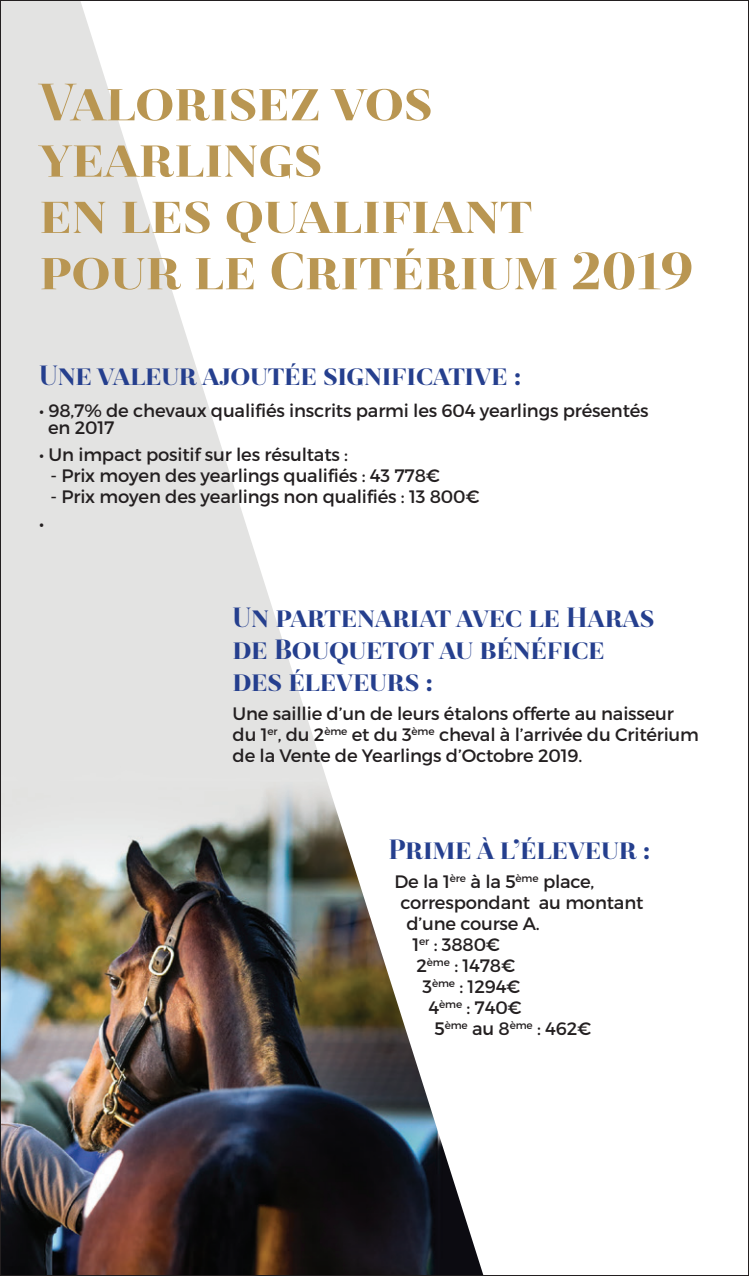
<style>
.page{position:relative;width:749px;height:1276px;background:#fff}
.page>*{position:absolute;margin:0;border:0;box-sizing:border-box;transform-origin:0 0}
.t1{font:900 56.4px/56.2px "Revista";color:#b99652}
.t2{font:900 30px/32px "Revista";letter-spacing:-.01em;color:#253f8e;scale:.96 1}
.t3{font:18px/21px "Montserrat";letter-spacing:-.01em;color:#231f20}
</style>
<div class="page">
<img style="left:2px;top:2px;width:481px;height:1272px">
<h1 class="t1" style="left:39px;top:77px;width:655px">Valorisez vos yearlings<br>en les qualifiant<br>pour le Critérium 2019</h1>
<h2 class="t2" style="left:39px;top:361px;width:503px">Une valeur ajoutée significative :</h2>
<p class="t3" style="left:48px;top:402px;width:602px;line-height:17px;text-indent:-9px">• 98,7% de chevaux qualifiés inscrits parmi les 604 yearlings présentés en 2017</p>
<p class="t3" style="left:39px;top:444px;width:310px">• Un impact positif sur les résultats :</p>
<p class="t3" style="left:51px;top:465px;width:391px">- Prix moyen des yearlings qualifiés : 43 778€</p>
<p class="t3" style="left:51px;top:486px;width:430px">- Prix moyen des yearlings non qualifiés : 13 800€</p>
<p class="t3" style="left:39px;top:513px;width:7px">•</p>
<h2 class="t2" style="left:232px;top:603px;width:441px">Un partenariat avec le Haras de Bouquetot au bénéfice des éleveurs :</h2>
<p class="t3" style="left:232px;top:703px;width:467px">Une saillie d’un de leurs étalons offerte au naisseur du 1<sup>er</sup>, du 2<sup>ème</sup> et du 3<sup>ème</sup> cheval à l’arrivée du Critérium de la Vente de Yearlings d’Octobre 2019.</p>
<h2 class="t2" style="left:388px;top:834px;width:274px">Prime à l’éleveur :</h2>
<p class="t3" style="left:394px;top:870px;width:201px">De la 1<sup>ère</sup> à la 5<sup>ème</sup> place,</p>
<p class="t3" style="left:400px;top:891px;width:244px">correspondant au montant</p>
<p class="t3" style="left:406px;top:912px;width:135px">d’une course A.</p>
<p class="t3" style="left:412px;top:933px;width:89px">1<sup>er</sup> : 3880€</p>
<p class="t3" style="left:416px;top:954px;width:100px">2<sup>ème</sup> : 1478€</p>
<p class="t3" style="left:422px;top:975px;width:99px">3<sup>ème</sup> : 1294€</p>
<p class="t3" style="left:428px;top:996px;width:95px">4<sup>ème</sup> : 740€</p>
<p class="t3" style="left:434px;top:1017px;width:158px">5<sup>ème</sup> au 8<sup>ème</sup> : 462€</p>
</div>
